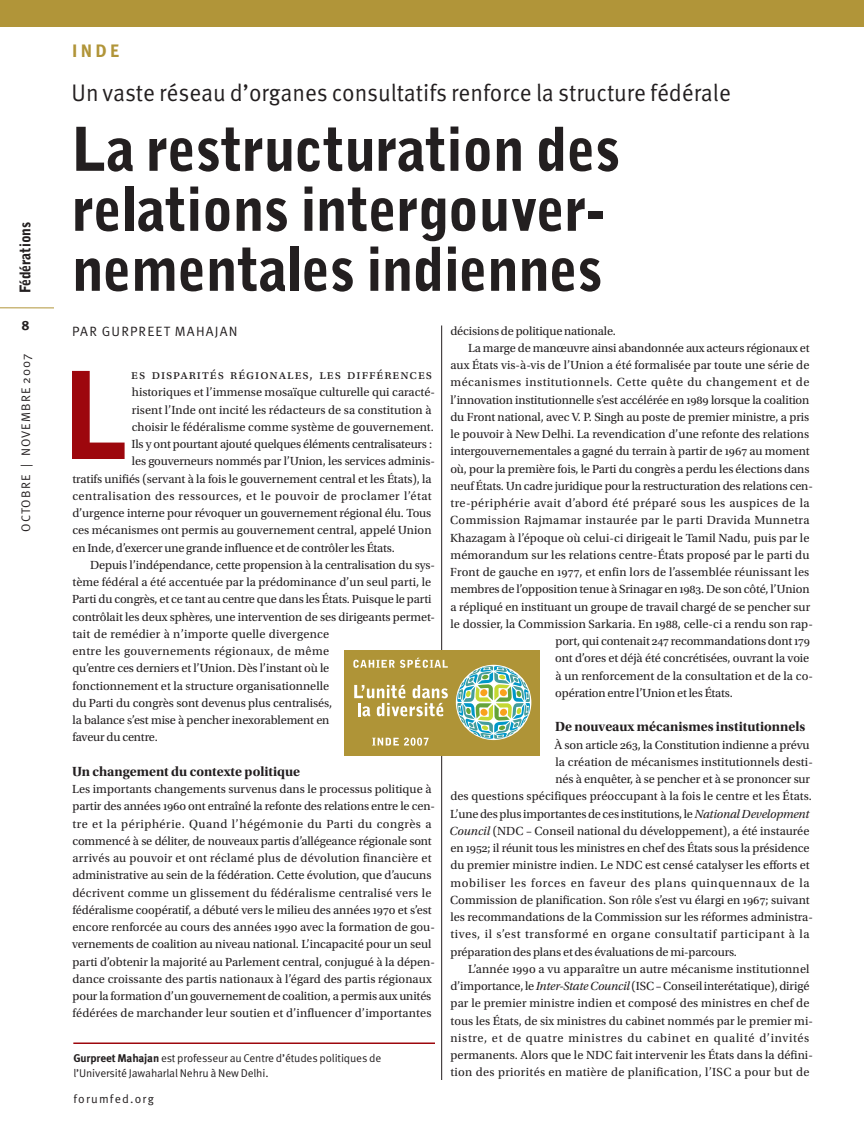
<style>
.page{position:relative;width:864px;height:1134px;background:#fff}
.page>*{position:absolute;margin:0;border:0;box-sizing:border-box;transform-origin:0 0}
.t1{font:900 60px/60px "Bell Gothic Std";letter-spacing:-.01em;color:#231f20;scale:.95 1}
.t2{font:24px "Meta OT";color:#231f20;scale:.95 1}
.t3{font:700 18px "Meta OT";color:#b19539}
.t4{font:900 14.7px "Bell Gothic Std";letter-spacing:-.015em;color:#231f20;scale:.95 1}
.t5{font:13.8px "Utopia Std Bold Subh";color:#231f20}
.t6{font:13.5px "Utopia Std";letter-spacing:.075em;color:#231f20}
.t7{font:13.5px "Meta OT";letter-spacing:.09em;color:#231f20}
.t8{font:700 13.5px "Meta OT";color:#231f20}
.t9{font:12.3px/17.2px "Utopia Std";letter-spacing:-.01em;color:#231f20}
.t10{font:12.3px "Meta OT";letter-spacing:.09em;color:#231f20}
.t11{font:12px "Meta OT";letter-spacing:.1em;color:#231f20}
.t12{font:11.25px/15px "Meta OT";letter-spacing:-.01em;color:#231f20}
.s1{font-weight:700}
.s2{font-style:italic}
</style>
<div class="page">
<div style="left:0;top:0;width:864px;height:27px;background:#b19539"></div>
<hr style="left:441px;top:326px;width:1px;height:754px;background:#231f20">
<hr style="left:73px;top:1042px;width:362px;height:2px;background:#9d070d">
<hr style="left:0;top:307px;width:54px;height:1px;background:#b19539">
<svg style="left:72px;top:371px;width:53px;height:88px"></svg>
<div style="left:345px;top:650px;width:195px;height:106px;background:#af9437"></div>
<svg style="left:457px;top:666px;width:73px;height:73px"></svg>
<svg style="left:353px;top:658px;width:95px;height:10px"></svg>
<svg style="left:372px;top:738px;width:57px;height:8px"></svg>
<svg style="left:354px;top:685px;width:94px;height:31px"></svg>
<p class="t4" style="left:19px;top:293px;width:76px;rotate:-90deg">Fédérations</p>
<p class="t8" style="left:22px;top:320px;width:10px">8</p>
<p class="t10" style="left:22px;top:532px;width:180px;rotate:-90deg">OCTOBRE | NOVEMBRE 2007</p>
<h3 class="t3" style="left:72px;top:44px;width:49px">INDE</h3>
<h2 class="t2" style="left:72px;top:83px;width:696px">Un vaste réseau d’organes consultatifs renforce la structure fédérale</h2>
<h1 class="t1" style="left:72px;top:123px;width:579px">La restructuration des relations intergouver&shy;nementales indiennes</h1>
<p class="t7" style="left:72px;top:326px;width:167px">PAR GURPREET MAHAJAN</p>
<p class="t6" style="left:131px;top:370px;width:302px">es disparités régionales, les différences</p>
<p class="t9" style="left:132px;top:385px;width:305px">historiques et l’immense mosaïque culturelle qui caracté-</p>
<p class="t9" style="left:132px;top:402px;width:301px">risent l’Inde ont incité les rédacteurs de sa constitution à</p>
<p class="t9" style="left:132px;top:419px;width:304px">choisir le fédéralisme comme système de gouvernement.</p>
<p class="t9" style="left:132px;top:437px;width:302px">Ils y ont pourtant ajouté quelques éléments centralisateurs :</p>
<p class="t9" style="left:132px;top:454px;width:305px">les gouverneurs nommés par l’Union, les services adminis-</p>
<p class="t9" style="left:72px;top:471px;width:361px">tratifs unifiés (servant à la fois le gouvernement central et les États), la</p>
<p class="t9" style="left:72px;top:488px;width:361px">centralisation des ressources, et le pouvoir de proclamer l’état</p>
<p class="t9" style="left:72px;top:506px;width:361px">d’urgence interne pour révoquer un gouvernement régional élu. Tous</p>
<p class="t9" style="left:72px;top:523px;width:361px">ces mécanismes ont permis au gouvernement central, appelé Union</p>
<p class="t9" style="left:73px;top:540px;width:324px">en Inde, d’exercer une grande influence et de contrôler les États.</p>
<p class="t9" style="left:90px;top:557px;width:346px">Depuis l’indépendance, cette propension à la centralisation du sys-</p>
<p class="t9" style="left:72px;top:575px;width:360px">tème fédéral a été accentuée par la prédominance d’un seul parti, le</p>
<p class="t9" style="left:72px;top:592px;width:361px">Parti du congrès, et ce tant au centre que dans les États. Puisque le parti</p>
<p class="t9" style="left:72px;top:609px;width:364px">contrôlait les deux sphères, une intervention de ses dirigeants permet-</p>
<p class="t9" style="left:72px;top:626px;width:258px">tait de remédier à n’importe quelle divergence</p>
<p class="t9" style="left:73px;top:644px;width:258px">entre les gouvernements régionaux, de même</p>
<p class="t9" style="left:72px;top:661px;width:258px">qu’entre ces derniers et l’Union. Dès l’instant où le</p>
<p class="t9" style="left:72px;top:678px;width:258px">fonctionnement et la structure organisationnelle</p>
<p class="t9" style="left:72px;top:695px;width:261px">du Parti du congrès sont devenus plus centralisés,</p>
<p class="t9" style="left:73px;top:713px;width:258px">la balance s’est mise à pencher inexorablement en</p>
<p class="t9" style="left:72px;top:730px;width:87px">faveur du centre.</p>
<p class="t5" style="left:72px;top:766px;width:230px">Un changement du contexte politique</p>
<p class="t9" style="left:72px;top:782px;width:364px">Les importants changements survenus dans le processus politique à partir des années 1960 ont entraîné la refonte des relations entre le cen&shy;tre et la périphérie. Quand l’hégémonie du Parti du congrès a commencé à se déliter, de nouveaux partis d’allégeance régionale sont arrivés au pouvoir et ont réclamé plus de dévolution financière et administrative au sein de la fédération. Cette évolution, que d’aucuns décrivent comme un glissement du fédéralisme centralisé vers le fédéralisme coopératif, a débuté vers le milieu des années 1970 et s’est encore renforcée au cours des années 1990 avec la formation de gou&shy;vernements de coalition au niveau national. L’incapacité pour un seul parti d’obtenir la majorité au Parlement central, conjugué à la dépen&shy;dance croissante des partis nationaux à l’égard des partis régionaux pour la formation d’un gouvernement de coalition, a permis aux unités fédérées de marchander leur soutien et d’influencer d’importantes</p>
<p class="t12" style="left:73px;top:1051px;width:309px"><span class="s1">Gurpreet Mahajan</span> est professeur au Centre d’études politiques de l’Université Jawaharlal Nehru à New Delhi.</p>
<p class="t11" style="left:74px;top:1094px;width:82px">forumfed.org</p>
<p class="t9" style="left:450px;top:323px;width:167px">décisions de politique nationale.</p>
<p class="t9" style="left:468px;top:340px;width:343px">La marge de manœuvre ainsi abandonnée aux acteurs régionaux et</p>
<p class="t9" style="left:451px;top:357px;width:360px">aux États vis-à-vis de l’Union a été formalisée par toute une série de</p>
<p class="t9" style="left:450px;top:375px;width:360px">mécanismes institutionnels. Cette quête du changement et de</p>
<p class="t9" style="left:451px;top:392px;width:360px">l’innovation institutionnelle s’est accélérée en 1989 lorsque la coalition</p>
<p class="t9" style="left:450px;top:409px;width:360px">du Front national, avec V. P. Singh au poste de premier ministre, a pris</p>
<p class="t9" style="left:451px;top:426px;width:360px">le pouvoir à New Delhi. La revendication d’une refonte des relations</p>
<p class="t9" style="left:450px;top:444px;width:361px">intergouvernementales a gagné du terrain à partir de 1967 au moment</p>
<p class="t9" style="left:450px;top:461px;width:361px">où, pour la première fois, le Parti du congrès a perdu les élections dans</p>
<p class="t9" style="left:450px;top:478px;width:364px">neuf États. Un cadre juridique pour la restructuration des relations cen-</p>
<p class="t9" style="left:450px;top:495px;width:361px">tre-périphérie avait d’abord été préparé sous les auspices de la</p>
<p class="t9" style="left:450px;top:513px;width:361px">Commission Rajmamar instaurée par le parti Dravida Munnetra</p>
<p class="t9" style="left:450px;top:530px;width:361px">Khazagam à l’époque où celui-ci dirigeait le Tamil Nadu, puis par le</p>
<p class="t9" style="left:450px;top:547px;width:361px">mémorandum sur les relations centre-États proposé par le parti du</p>
<p class="t9" style="left:450px;top:565px;width:361px">Front de gauche en 1977, et enfin lors de l’assemblée réunissant les</p>
<p class="t9" style="left:450px;top:582px;width:361px">membres de l’opposition tenue à Srinagar en 1983. De son côté, l’Union</p>
<p class="t9" style="left:451px;top:599px;width:361px">a répliqué en instituant un groupe de travail chargé de se pencher sur</p>
<p class="t9" style="left:451px;top:616px;width:364px">le dossier, la Commission Sarkaria. En 1988, celle-ci a rendu son rap-</p>
<p class="t9" style="left:555px;top:634px;width:256px">port, qui contenait 247 recommandations dont 179</p>
<p class="t9" style="left:555px;top:651px;width:256px">ont d’ores et déjà été concrétisées, ouvrant la voie</p>
<p class="t9" style="left:555px;top:668px;width:259px">à un renforcement de la consultation et de la co-</p>
<p class="t9" style="left:555px;top:685px;width:179px">opération entre l’Union et les États.</p>
<p class="t5" style="left:555px;top:721px;width:252px">De nouveaux mécanismes institutionnels</p>
<p class="t9" style="left:554px;top:737px;width:257px">À son article 263, la Constitution indienne a prévu</p>
<p class="t9" style="left:555px;top:754px;width:259px">la création de mécanismes institutionnels desti-</p>
<p class="t9" style="left:555px;top:771px;width:256px">nés à enquêter, à se pencher et à se prononcer sur</p>
<p class="t9" style="left:450px;top:789px;width:363px">des questions spécifiques préoccupant à la fois le centre et les États.</p>
<p class="t9" style="left:450px;top:806px;width:361px">L’une des plus importantes de ces institutions, le <span class="s2">National Development</span></p>
<p class="t9" style="left:450px;top:823px;width:361px"><span class="s2">Council</span> (NDC – Conseil national du développement), a été instaurée</p>
<p class="t9" style="left:451px;top:840px;width:360px">en 1952; il réunit tous les ministres en chef des États sous la présidence</p>
<p class="t9" style="left:450px;top:858px;width:361px">du premier ministre indien. Le NDC est censé catalyser les efforts et</p>
<p class="t9" style="left:450px;top:875px;width:361px">mobiliser les forces en faveur des plans quinquennaux de la</p>
<p class="t9" style="left:450px;top:892px;width:361px">Commission de planification. Son rôle s’est vu élargi en 1967; suivant</p>
<p class="t9" style="left:451px;top:909px;width:364px">les recommandations de la Commission sur les réformes administra-</p>
<p class="t9" style="left:450px;top:927px;width:361px">tives, il s’est transformé en organe consultatif participant à la</p>
<p class="t9" style="left:451px;top:944px;width:288px">préparation des plans et des évaluations de mi-parcours.</p>
<p class="t9" style="left:468px;top:961px;width:343px">L’année 1990 a vu apparaître un autre mécanisme institutionnel</p>
<p class="t9" style="left:450px;top:978px;width:361px">d’importance, le <span class="s2">Inter-State Council</span> (ISC – Conseil interétatique), dirigé</p>
<p class="t9" style="left:451px;top:996px;width:360px">par le premier ministre indien et composé des ministres en chef de</p>
<p class="t9" style="left:450px;top:1013px;width:364px">tous les États, de six ministres du cabinet nommés par le premier mi-</p>
<p class="t9" style="left:450px;top:1030px;width:360px">nistre, et de quatre ministres du cabinet en qualité d’invités</p>
<p class="t9" style="left:451px;top:1047px;width:364px">permanents. Alors que le NDC fait intervenir les États dans la défini-</p>
<p class="t9" style="left:450px;top:1065px;width:360px">tion des priorités en matière de planification, l’ISC a pour but de</p>
</div>
